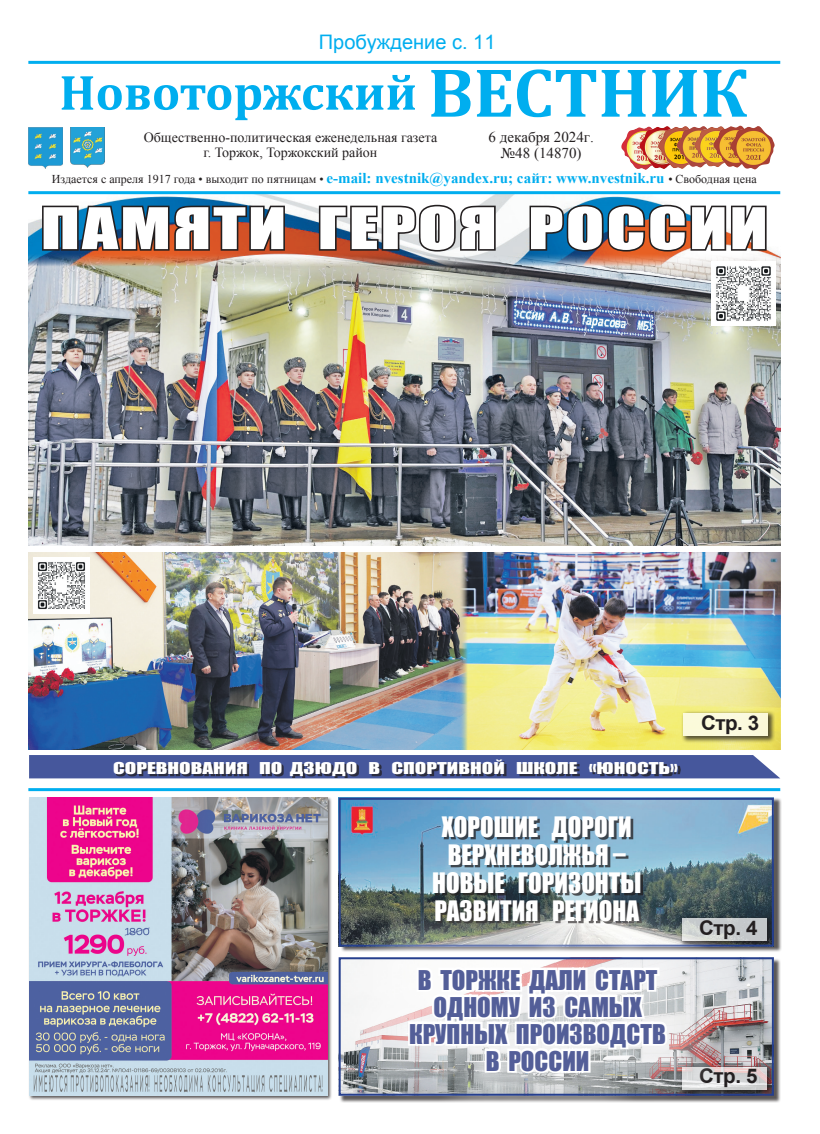
<style>
.page{position:relative;width:820px;height:1134px;background:#fff}
.page>*{position:absolute;margin:0;border:0;box-sizing:border-box;transform-origin:0 0}
.t1{font:52.9px "Impact";letter-spacing:.03em;color:#fff;scale:1.34 1}
.t2{font:25.9px/27.9px "Impact";color:#fff;text-align:center}
.t3{font:25px/27px "Impact";color:#535e98;text-align:center}
.t4{font:700 20.2px "Arial";letter-spacing:-.02em;color:#231f20}
.t5{font:20px "Arial";color:#00aeef}
.t6{font:15px "Impact";color:#fff;scale:1.41 1}
.t7{font:15px/16px "Times New Roman";color:#231f20;text-align:center}
.t8{font:14px/15px "Times New Roman";color:#231f20;text-align:center}
.t9{font:12px "Times New Roman";color:#231f20}
.s1{font-weight:700;font-size:15px;color:#00aeef}
</style>
<div class="page">
<img style="left:28px;top:194px;width:752px;height:86px">
<img style="left:28px;top:252px;width:751px;height:294px">
<hr style="left:28px;top:61px;width:752px;height:3px;background:#00aeef">
<svg style="left:62px;top:69px;width:684px;height:51px"></svg>
<img style="left:621px;top:127px;width:26px;height:43px">
<img style="left:639px;top:126px;width:18px;height:43px">
<img style="left:657px;top:126px;width:27px;height:43px">
<img style="left:676px;top:126px;width:26px;height:42px">
<img style="left:694px;top:126px;width:18px;height:41px">
<img style="left:712px;top:126px;width:17px;height:41px">
<img style="left:729px;top:126px;width:45px;height:43px">
<hr style="left:28px;top:191px;width:752px;height:3px;background:#00aeef">
<hr style="left:28px;top:788px;width:752px;height:3px;background:#00aeef">
<img style="left:28px;top:127px;width:34px;height:41px">
<img style="left:71px;top:127px;width:34px;height:41px">
<svg style="left:40px;top:191px;width:246px;height:61px;background:#5d6c7b"></svg>
<svg style="left:317px;top:203px;width:180px;height:51px"></svg>
<svg style="left:527px;top:203px;width:240px;height:51px"></svg>
<img style="left:28px;top:552px;width:431px;height:197px">
<div style="left:28px;top:797px;width:304px;height:303px;background:#231f20;opacity:.75"></div>
<img style="left:29px;top:798px;width:298px;height:297px">
<div style="left:340px;top:797px;width:441px;height:156px;background:#231f20;opacity:.75"></div>
<img style="left:341px;top:801px;width:429px;height:143px">
<svg style="left:723px;top:915px;width:50px;height:33px"></svg>
<div style="left:681px;top:918px;width:84px;height:23px;background:#c4c8cb"></div>
<div style="left:435px;top:818px;width:207px;height:105px;background:#231f20;opacity:.75"></div>
<div style="left:338px;top:798px;width:435px;height:149px;border:2px solid #253f8e"></div>
<div style="left:339px;top:958px;width:441px;height:145px;background:#231f20;opacity:.75"></div>
<img style="left:341px;top:960px;width:429px;height:133px">
<svg style="left:723px;top:1063px;width:50px;height:34px"></svg>
<svg style="left:723px;top:1067px;width:42px;height:22px"></svg>
<img style="left:344px;top:899px;width:379px;height:204px">
<svg style="left:382px;top:934px;width:288px;height:169px"></svg>
<div style="left:338px;top:957px;width:435px;height:139px;border:2px solid #253f8e"></div>
<div style="left:29px;top:755px;width:751px;height:23px;background:#46579c"></div>
<img style="left:33px;top:558px;width:56px;height:56px">
<img style="left:711px;top:261px;width:63px;height:64px">
<div style="left:116px;top:761px;width:564px;height:17px;background:#231f20;opacity:.75"></div>
<img style="left:459px;top:552px;width:321px;height:197px">
<svg style="left:680px;top:710px;width:95px;height:33px"></svg>
<div style="left:683px;top:713px;width:84px;height:23px;background:#fbfadc"></div>
<p class="t5" style="left:319px;top:28px;width:178px">Пробуждение с. 11</p>
<p class="t7" style="left:488px;top:129px;width:107px">6 декабря 2024г. №48 (14870)</p>
<p class="t9" style="left:52px;top:170px;width:706px">Издается с апреля 1917 года • выходит по пятницам • <span class="s1">e-mail: nvestnik@yandex.ru; сайт: www.nvestnik.ru</span> • Свободная цена</p>
<p class="t8" style="left:144px;top:129px;width:295px">Общественно-политическая еженедельная газета г. Торжок, Торжокский район</p>
<p class="t1" style="left:41px;top:187px;width:544px">ПАМЯТИ ГЕРОЯ РОССИИ</p>
<p class="t6" style="left:113px;top:756px;width:402px">СОРЕВНОВАНИЯ ПО ДЗЮДО В СПОРТИВНОЙ ШКОЛЕ «ЮНОСТЬ»</p>
<p class="t2" style="left:432px;top:812px;width:210px">ХОРОШИЕ ДОРОГИ<br>ВЕРХНЕВОЛЖЬЯ –<br>НОВЫЕ ГОРИЗОНТЫ<br>РАЗВИТИЯ РЕГИОНА</p>
<p class="t3" style="left:409px;top:965px;width:258px">В ТОРЖКЕ ДАЛИ СТАРТ<br>ОДНОМУ ИЗ САМЫХ<br>КРУПНЫХ ПРОИЗВОДСТВ<br>В РОССИИ</p>
<p class="t4" style="left:700px;top:709px;width:60px">Стр. 3</p>
<p class="t4" style="left:698px;top:914px;width:60px">Стр. 4</p>
<p class="t4" style="left:698px;top:1062px;width:60px">Стр. 5</p>
</div>
